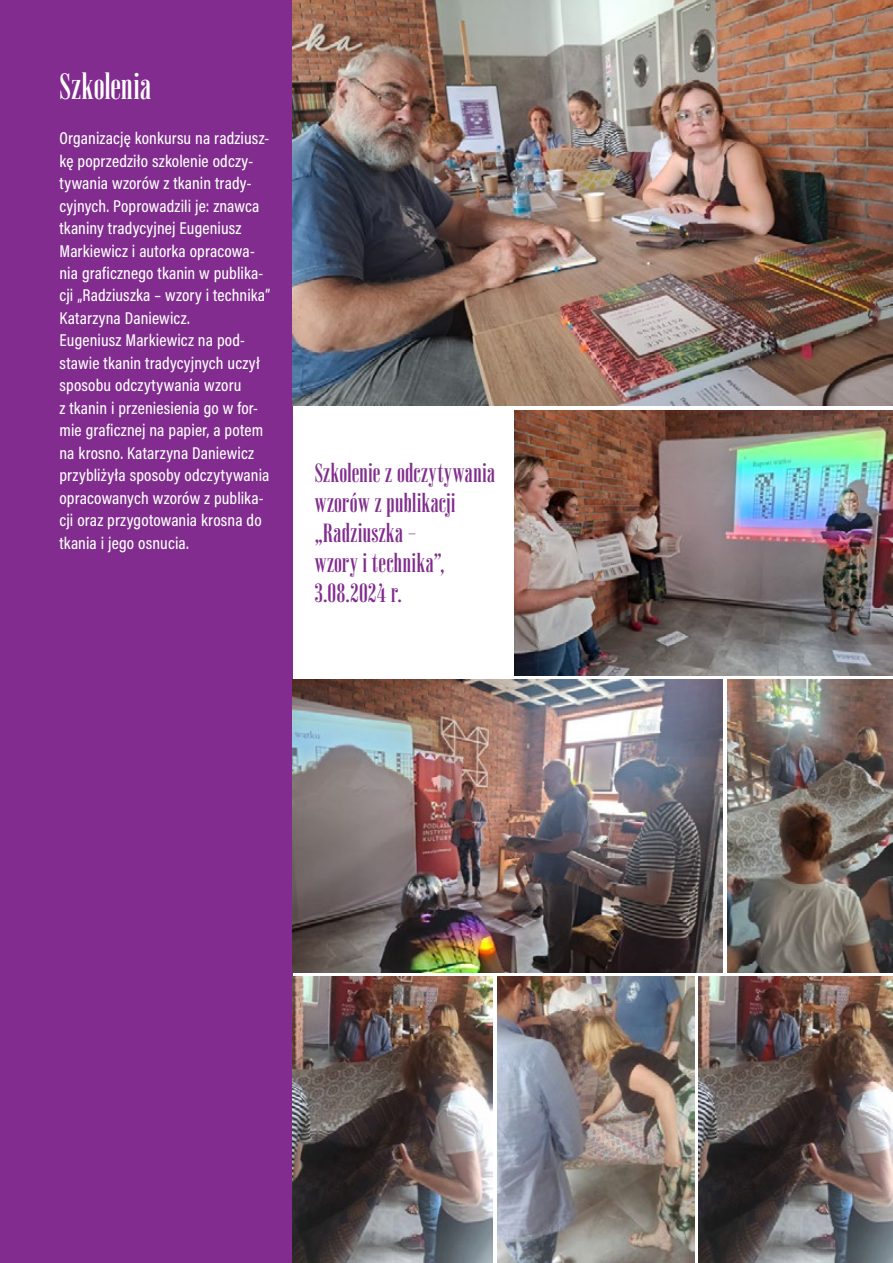
<style>
.page{position:relative;width:893px;height:1263px;background:#fff}
.page>*{position:absolute;margin:0;border:0;box-sizing:border-box;transform-origin:0 0}
.t1{font:700 37.5px "Vincente";letter-spacing:.01em;color:#fff}
.t2{font:700 27px/30px "Vincente";letter-spacing:.015em;color:#812c8e}
.t3{font:500 17.25px/22.5px "Acumin Pro Cond";letter-spacing:.01em;color:#fff}
</style>
<div class="page">
<div style="left:0;top:0;width:292px;height:1263px;background:#812c8e"></div>
<img style="left:292px;top:0;width:601px;height:406px">
<img style="left:514px;top:410px;width:379px;height:265px">
<img style="left:292px;top:680px;width:431px;height:292px">
<img style="left:727px;top:680px;width:166px;height:292px">
<img style="left:292px;top:977px;width:201px;height:286px">
<img style="left:497px;top:977px;width:198px;height:286px">
<img style="left:699px;top:976px;width:194px;height:287px">
<h1 class="t1" style="left:60px;top:66px;width:93px">Szkolenia</h1>
<p class="t3" style="left:60px;top:126px;width:212px">Organizację konkursu na radziusz&shy;kę poprzedziło szkolenie odczy&shy;tywania wzorów z tkanin trady&shy;cyjnych. Poprowadzili je: znawca tkaniny tradycyjnej Eugeniusz<br>Markiewicz i autorka opracowa&shy;nia graficznego tkanin w publika&shy;cji „Radziuszka – wzory i technika”<br>Katarzyna Daniewicz.<br>Eugeniusz Markiewicz na pod&shy;stawie tkanin tradycyjnych uczył sposobu odczytywania wzoru<br>z tkanin i przeniesienia go w for&shy;mie graficznej na papier, a potem na krosno. Katarzyna Daniewicz przybliżyła sposoby odczytywania opracowanych wzorów z publika&shy;cji oraz przygotowania krosna do tkania i jego osnucia.</p>
<h2 class="t2" style="left:315px;top:458px;width:182px">Szkolenie z odczytywania wzorów z publikacji „Radziuszka –<br>wzory i technika”,<br>3.08.2024 r.</h2>
</div>
